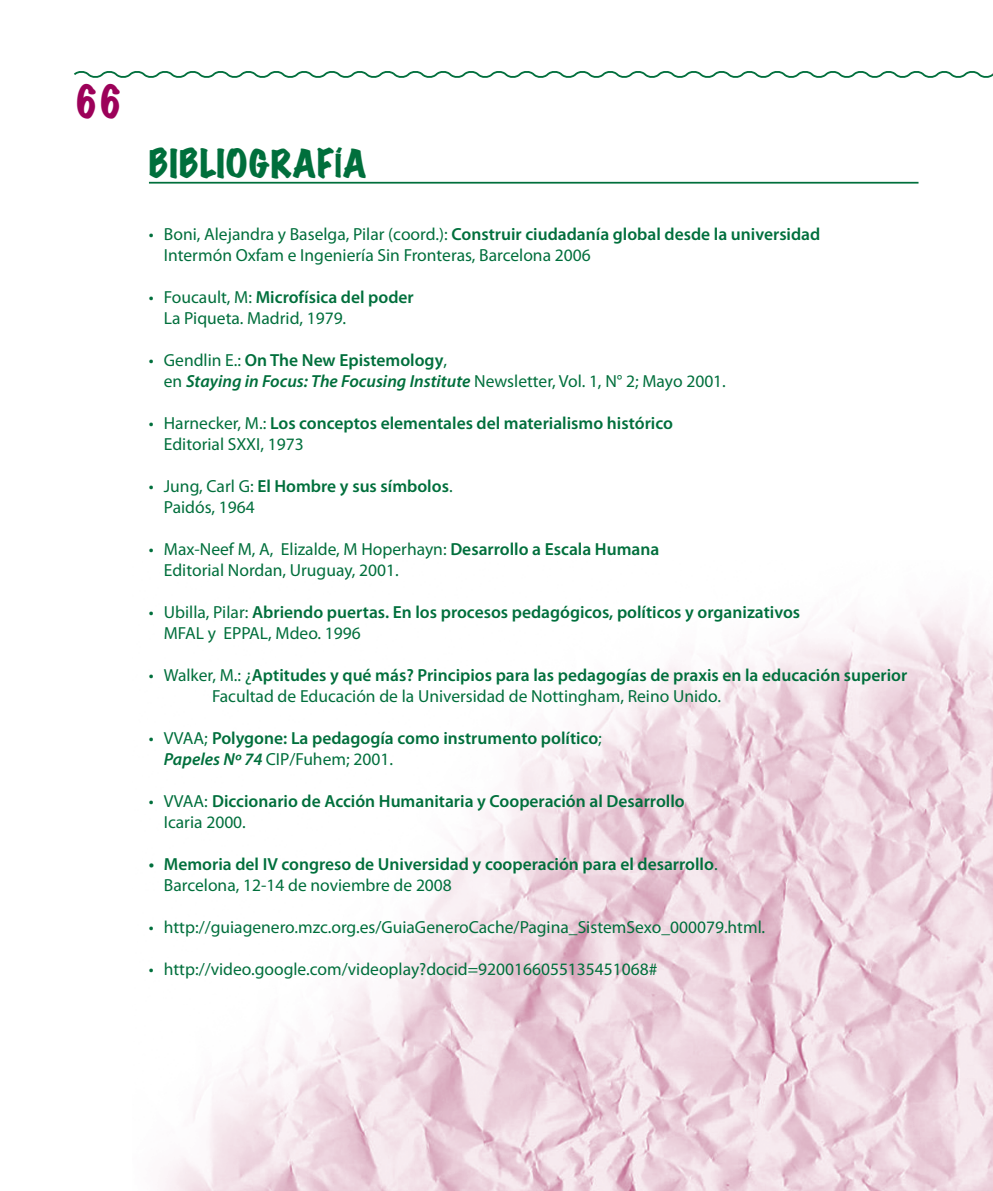
<style>
.page{position:relative;width:993px;height:1191px;background:#fff}
.page>*{position:absolute;margin:0;border:0;box-sizing:border-box;transform-origin:0 0}
.t1{font:100 42px "Marker Felt";color:#9c0159}
.t2{font:expanded 35px "Marker Felt";letter-spacing:.03em;color:#006f3c}
.t3{font:600 17.5px/21px "Myriad Pro";color:#006f3c}
.t4{font:17.5px/21px "Myriad Pro";color:#006f3c}
.s1{font-weight:600}
.s2{font-weight:600;font-style:italic}
.s3{font-weight:400}
.s4{font-style:italic}
</style>
<div class="page">
<img style="left:164px;top:607px;width:828px;height:583px">
<svg style="left:74px;top:71px;width:919px;height:7px"></svg>
<hr style="left:149px;top:182px;width:769px;height:2px;background:#006f3c">
<h1 class="t1" style="left:74px;top:73px;width:49px">66</h1>
<h2 class="t2" style="left:149px;top:138px;width:219px">BIBLIOGRAFÍA</h2>
<p class="t4" style="left:164px;top:223px;width:657px;text-indent:-15px">• Boni, Alejandra y Baselga, Pilar (coord.): <span class="s1">Construir ciudadanía global desde la universidad<br></span>Intermón Oxfam e Ingeniería Sin Fronteras, Barcelona 2006</p>
<p class="t4" style="left:164px;top:286px;width:251px;text-indent:-15px">• Foucault, M: <span class="s1">Microfísica del poder<br></span>La Piqueta. Madrid, 1979.</p>
<p class="t4" style="left:164px;top:349px;width:563px;text-indent:-15px">• Gendlin E.: <span class="s1">On The New Epistemology</span>,<br>en <span class="s2">Staying in Focus: The Focusing Institute</span> Newsletter, Vol. 1, N° 2; Mayo 2001.</p>
<p class="t3" style="left:164px;top:412px;width:510px;text-indent:-15px"><span class="s3">• Harnecker, M.:</span> Los conceptos elementales del materialismo histórico<br><span class="s3">Editorial SXXI, 1973</span></p>
<p class="t4" style="left:164px;top:475px;width:290px;text-indent:-15px">• Jung, Carl G: <span class="s1">El Hombre y sus símbolos</span>.<br>Paidós, 1964</p>
<p class="t4" style="left:164px;top:538px;width:497px;text-indent:-15px">• Max-Neef M, A, Elizalde, M Hoperhayn: <span class="s1">Desarrollo a Escala Humana<br></span>Editorial Nordan, Uruguay, 2001.</p>
<p class="t3" style="left:164px;top:601px;width:637px;text-indent:-15px"><span class="s3">• Ubilla, Pilar:</span> Abriendo puertas. En los procesos pedagógicos, políticos y organizativos<br><span class="s3">MFAL y EPPAL, Mdeo. 1996</span></p>
<p class="t3" style="left:212px;top:664px;width:696px;text-indent:-63px"><span class="s3">• Walker, M.: ¿</span>Aptitudes y qué más? Principios para las pedagogías de praxis en la educación superior<br><span class="s3">Facultad de Educación de la Universidad de Nottingham, Reino Unido.</span></p>
<p class="t3" style="left:164px;top:727px;width:439px;text-indent:-15px"><span class="s3">• VVAA;</span> Polygone: La pedagogía como instrumento político<span class="s3">;<br></span><span class="s4">Papeles Nº 74</span> <span class="s3">CIP/Fuhem; 2001.</span></p>
<p class="t3" style="left:164px;top:790px;width:522px;text-indent:-15px"><span class="s3">• VVAA:</span> Diccionario de Acción Humanitaria y Cooperación al Desarrollo<br><span class="s3">Icaria 2000.</span></p>
<p class="t3" style="left:164px;top:853px;width:555px;text-indent:-15px">• Memoria del IV congreso de Universidad y cooperación para el desarrollo<span class="s3">.<br>Barcelona, 12-14 de noviembre de 2008</span></p>
<p class="t4" style="left:149px;top:916px;width:617px">• http://guiagenero.mzc.org.es/GuiaGeneroCache/Pagina_SistemSexo_000079.html.</p>
<p class="t4" style="left:149px;top:958px;width:510px">• http://video.google.com/videoplay?docid=9200166055135451068#</p>
</div>
